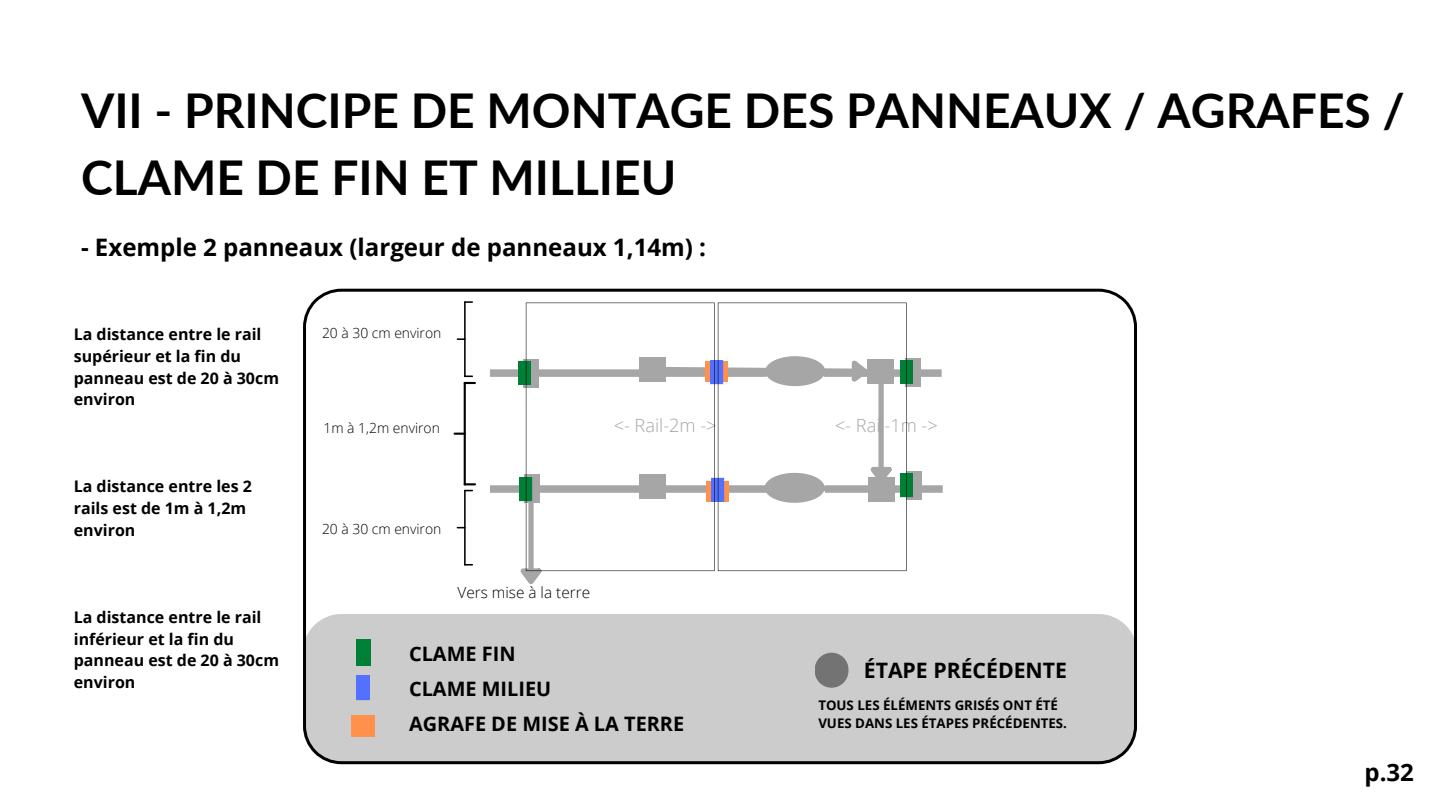
<style>
.page{position:relative;width:1440px;height:810px;background:#fff}
.page>*{position:absolute;margin:0;border:0;box-sizing:border-box;transform-origin:0 0}
.t1{font:700 48px/66.8px "Lato";color:#000}
.t2{font:700 24.1px "Open Sans";color:#000}
.t3{font:700 24px "Open Sans";color:#000}
.t4{font:700 21.2px "Open Sans";color:#000}
.t5{font:700 19.9px "Open Sans";color:#000}
.t6{font:300 18.2px "Open Sans";color:#a6a6a6}
.t7{font:700 16px/21.8px "Open Sans";color:#000}
.t8{font:300 15.4px "Open Sans";color:#000}
.t9{font:300 13.9px "Open Sans";color:#000}
.t10{font:700 13.3px/18.5px "Open Sans";color:#000}
</style>
<div class="page">
<svg style="left:303px;top:289px;width:834px;height:325px"></svg>
<div style="left:303px;top:614px;width:834px;height:150px;background:#ccc"></div>
<svg style="left:815px;top:653px;width:33px;height:35px"></svg>
<div style="left:490px;top:369px;width:277px;height:8px;background:#a6a6a6"></div>
<div style="left:490px;top:485px;width:277px;height:8px;background:#a6a6a6"></div>
<div style="left:824px;top:369px;width:118px;height:8px;background:#a6a6a6"></div>
<div style="left:825px;top:485px;width:118px;height:8px;background:#a6a6a6"></div>
<svg style="left:513px;top:564px;width:33px;height:26px"></svg>
<svg style="left:907px;top:358px;width:14px;height:29px"></svg>
<svg style="left:907px;top:462px;width:15px;height:38px"></svg>
<svg style="left:715px;top:478px;width:3px;height:24px"></svg>
<svg style="left:718px;top:303px;width:189px;height:268px"></svg>
<svg style="left:517px;top:470px;width:9px;height:34px"></svg>
<svg style="left:518px;top:359px;width:8px;height:28px"></svg>
<svg style="left:526px;top:303px;width:189px;height:268px"></svg>
<svg style="left:356px;top:639px;width:15px;height:27px"></svg>
<svg style="left:356px;top:675px;width:14px;height:25px"></svg>
<div style="left:352px;top:715px;width:23px;height:22px;background:#ff914d"></div>
<hr style="left:464px;top:382px;width:2px;height:103px;background:#000">
<svg style="left:454px;top:433px;width:12px;height:2px"></svg>
<svg style="left:464px;top:483px;width:12px;height:8px"></svg>
<hr style="left:464px;top:490px;width:2px;height:76px;background:#000">
<svg style="left:464px;top:564px;width:9px;height:2px"></svg>
<svg style="left:466px;top:301px;width:7px;height:2px"></svg>
<hr style="left:464px;top:301px;width:2px;height:76px;background:#000">
<svg style="left:464px;top:376px;width:12px;height:8px"></svg>
<svg style="left:457px;top:338px;width:9px;height:2px"></svg>
<p class="t1" style="left:81px;top:76px;width:1326px">VII - PRINCIPE DE MONTAGE DES PANNEAUX / AGRAFES /<br>CLAME DE FIN ET MILLIEU</p>
<p class="t2" style="left:81px;top:230px;width:627px">- Exemple 2 panneaux (largeur de panneaux 1,14m) :</p>
<p class="t7" style="left:74px;top:323px;width:189px">La distance entre le rail</p>
<p class="t9" style="left:322px;top:323px;width:121px">20 à 30 cm environ</p>
<p class="t7" style="left:74px;top:345px;width:207px">supérieur et la fin du panneau est de 20 à 30cm environ</p>
<p class="t7" style="left:74px;top:475px;width:180px">La distance entre les 2 rails est de 1m à 1,2m environ</p>
<p class="t9" style="left:323px;top:418px;width:118px">1m à 1,2m environ</p>
<p class="t9" style="left:322px;top:519px;width:121px">20 à 30 cm environ</p>
<p class="t8" style="left:458px;top:582px;width:134px">Vers mise à la terre</p>
<p class="t6" style="left:614px;top:413px;width:104px">&lt;- Rail-2m -&gt;</p>
<p class="t6" style="left:835px;top:413px;width:104px">&lt;- Rail-1m -&gt;</p>
<p class="t7" style="left:74px;top:606px;width:207px">La distance entre le rail inférieur et la fin du panneau est de 20 à 30cm environ</p>
<p class="t5" style="left:409px;top:640px;width:108px">CLAME FIN</p>
<p class="t5" style="left:409px;top:674px;width:144px">CLAME MILIEU</p>
<p class="t5" style="left:409px;top:710px;width:277px">AGRAFE DE MISE À LA TERRE</p>
<p class="t4" style="left:864px;top:655px;width:205px">ÉTAPE PRÉCÉDENTE</p>
<p class="t10" style="left:818px;top:695px;width:250px">TOUS LES ÉLÉMENTS GRISÉS ONT ÉTÉ<br>VUES DANS LES ÉTAPES PRÉCÉDENTES.</p>
<p class="t3" style="left:1365px;top:755px;width:51px">p.32</p>
</div>
